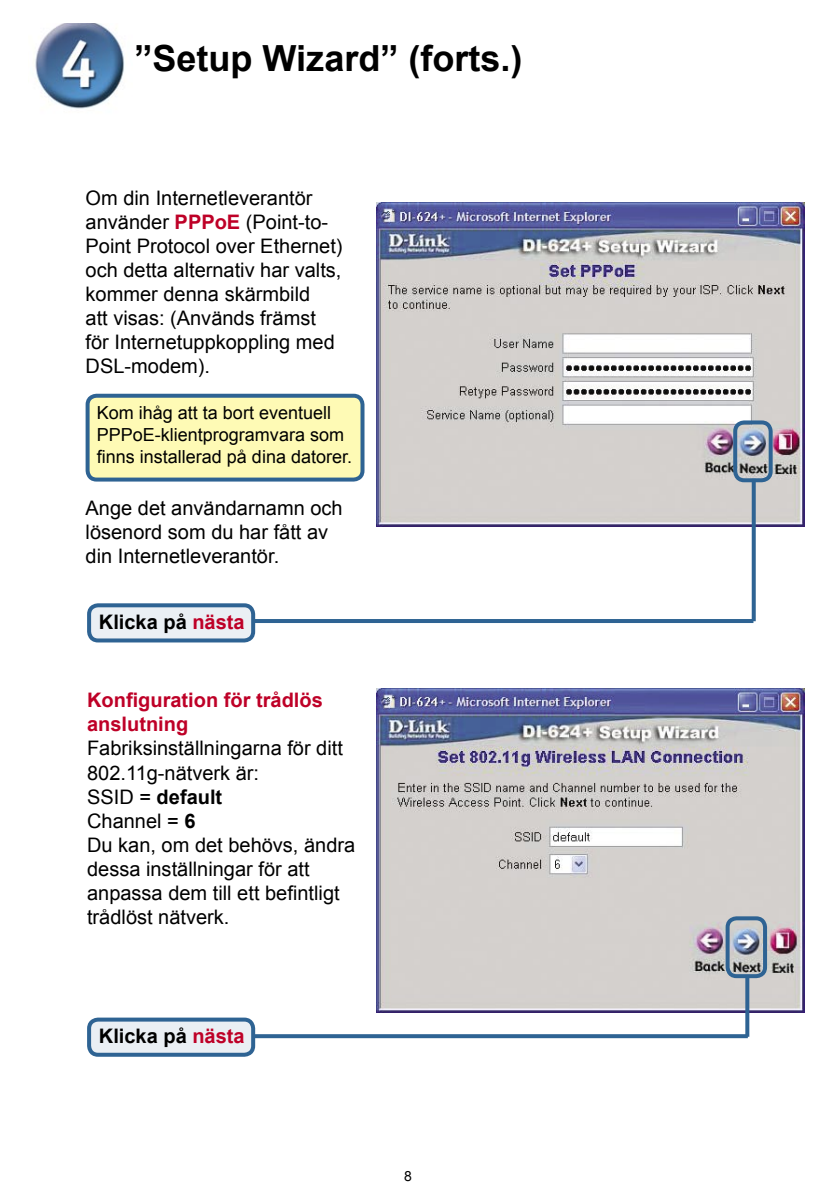
<style>
.page{position:relative;width:840px;height:1191px;background:#fff}
.page>*{position:absolute;margin:0;border:0;box-sizing:border-box;transform-origin:0 0}
.t1{font:700 36px "Arial";color:#000}
.t2{font:20px/24px "Arial";color:#000}
.t3{font:700 20px "Arial";color:#000}
.t4{font:700 20px/24px "Arial";color:#be0027}
.t5{font:18px/22px "Arial";color:#000}
.t6{font:14px "Arial";color:#000}
.s1{font-weight:700;color:#be0027}
.s2{color:#be0027}
.s3{font-weight:400}
.s4{font-weight:700}
</style>
<div class="page">
<img style="left:376px;top:688px;width:427px;height:324px">
<img style="left:376px;top:202px;width:427px;height:324px">
<hr style="left:195px;top:619px;width:558px;height:4px;background:#2e6393">
<svg style="left:257px;top:1034px;width:490px;height:4px;background:#376997"></svg>
<svg style="left:751px;top:480px;width:4px;height:141px"></svg>
<svg style="left:730px;top:418px;width:44px;height:62px;background:#919fb0"></svg>
<svg style="left:744px;top:976px;width:4px;height:60px"></svg>
<svg style="left:723px;top:914px;width:45px;height:62px;background:#93a2b1"></svg>
<img style="left:35px;top:23px;width:90px;height:86px">
<svg style="left:85px;top:393px;width:280px;height:86px;background:#ebecb3"></svg>
<svg style="left:87px;top:603px;width:169px;height:37px;background:#c7d5e2"></svg>
<svg style="left:87px;top:1017px;width:170px;height:37px;background:#c9d6e3"></svg>
<p class="t1" style="left:134px;top:35px;width:389px">”Setup Wizard” (forts.)</p>
<p class="t2" style="left:86px;top:186px;width:258px">Om din Internetleverantör använder <span class="s1">PPPoE</span> (Point-to-<br>Point Protocol over Ethernet) och detta alternativ har valts, kommer denna skärmbild<br>att visas: (Används främst för Internetuppkoppling med<br>DSL-modem).</p>
<p class="t5" style="left:97px;top:402px;width:257px">Kom ihåg att ta bort eventuell<br>PPPoE-klientprogramvara som finns installerad på dina datorer.</p>
<p class="t2" style="left:86px;top:496px;width:258px">Ange det användarnamn och lösenord som du har fått av din Internetleverantör.</p>
<p class="t3" style="left:99px;top:609px;width:147px">Klicka på <span class="s2">nästa</span></p>
<p class="t4" style="left:87px;top:689px;width:237px">Konfiguration för trådlös anslutning</p>
<p class="t2" style="left:87px;top:736px;width:257px">Fabriksinställningarna för ditt<br>802.11g-nätverk är:</p>
<p class="t3" style="left:87px;top:783px;width:137px"><span class="s3">SSID =</span> default</p>
<p class="t2" style="left:87px;top:808px;width:110px">Channel = <span class="s4">6</span></p>
<p class="t2" style="left:87px;top:832px;width:269px">Du kan, om det behövs, ändra dessa inställningar för att anpassa dem till ett befintligt trådlöst nätverk.</p>
<p class="t3" style="left:99px;top:1023px;width:147px">Klicka på <span class="s2">nästa</span></p>
<p class="t6" style="left:404px;top:1167px;width:9px">8</p>
</div>
